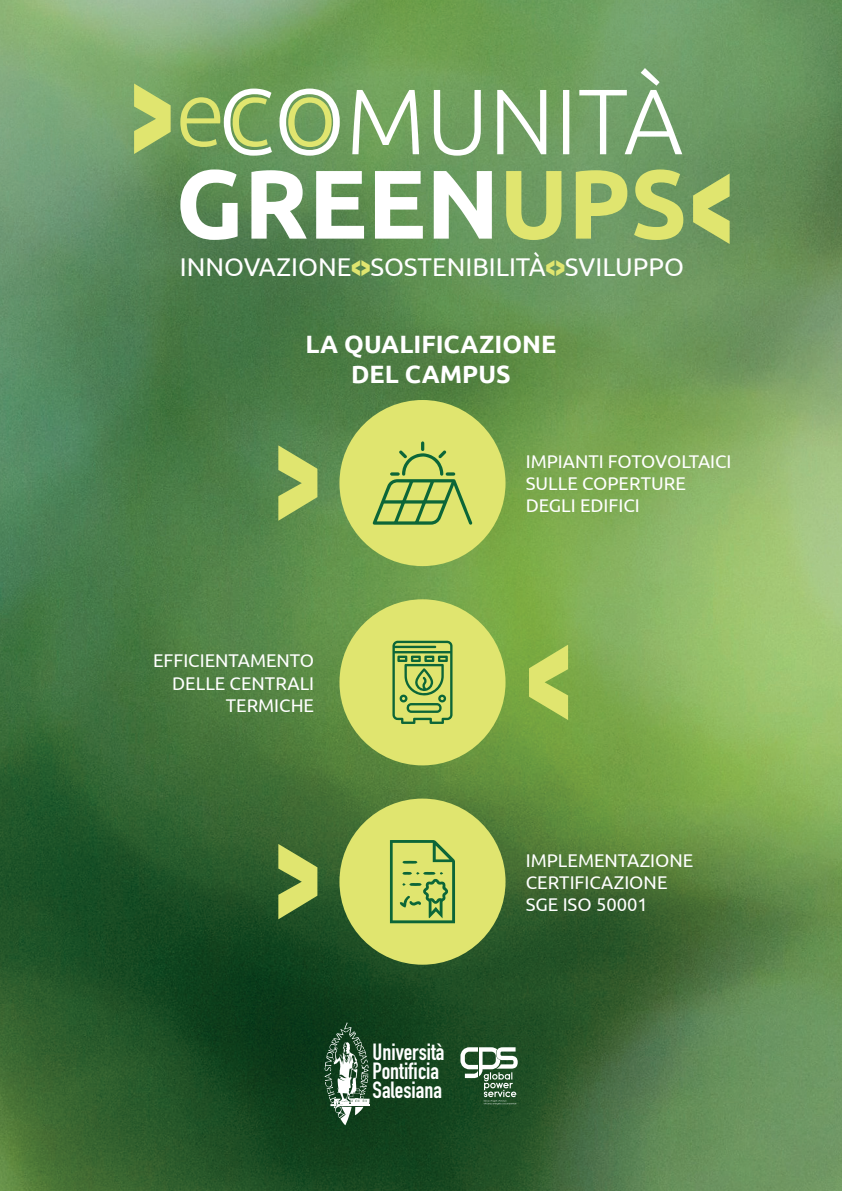
<style>
.page{position:relative;width:842px;height:1191px;background:#fff}
.page>*{position:absolute;margin:0;border:0;box-sizing:border-box;transform-origin:0 0}
.t1{font:25.7px "Ubuntu";color:#fff}
.t2{font:700 25px/30px "Ubuntu";color:#fff;text-align:center}
.t3{font:700 23.1px/18.9px "DIN Condensed";color:#fff}
.t4{font:18.4px/22.1px "Ubuntu";color:#fff}
.s1{font-family:"Anton";font-size:29.7px;color:#e0e56f}
</style>
<div class="page">
<img style="left:0;top:0;width:842px;height:1191px">
<svg style="left:278px;top:445px;width:39px;height:76px;background:#a6be61"></svg>
<svg style="left:278px;top:844px;width:39px;height:75px;background:#94ab52"></svg>
<svg style="left:529px;top:644px;width:39px;height:76px;background:#b4cb5b"></svg>
<div style="left:339px;top:400px;width:166px;height:166px;background:#e0e56f;border-radius:50%"></div>
<svg style="left:372px;top:441px;width:100px;height:84px"></svg>
<div style="left:339px;top:599px;width:166px;height:166px;background:#e0e56f;border-radius:50%"></div>
<svg style="left:392px;top:640px;width:60px;height:84px"></svg>
<div style="left:339px;top:798px;width:166px;height:166px;background:#e0e56f;border-radius:50%"></div>
<svg style="left:390px;top:840px;width:65px;height:83px"></svg>
<svg style="left:224px;top:68px;width:458px;height:88px;fill:#71a060"></svg>
<svg style="left:506px;top:169px;width:177px;height:71px;background:#a6bf69"></svg>
<svg style="left:180px;top:169px;width:312px;height:71px"></svg>
<svg style="left:180px;top:97px;width:152px;height:50px;background:#98b870"></svg>
<svg style="left:134px;top:83px;width:37px;height:71px;background:#b0c669"></svg>
<svg style="left:693px;top:173px;width:37px;height:71px;background:#acc167"></svg>
<svg style="left:324px;top:1022px;width:46px;height:103px;background:#51725a"></svg>
<svg style="left:460px;top:1047px;width:58px;height:57px"></svg>
<h1 class="t1" style="left:180px;top:251px;width:506px">INNOVAZIONE<span class="s1">&lt;&gt;</span>SOSTENIBILITÀ<span class="s1">&lt;&gt;</span>SVILUPPO</h1>
<h2 class="t2" style="left:305px;top:328px;width:252px">LA QUALIFICAZIONE<br>DEL CAMPUS</h2>
<p class="t4" style="left:153px;top:649px;width:163px;text-align:right">EFFICIENTAMENTO<br>DELLE CENTRALI<br>TERMICHE</p>
<p class="t3" style="left:373px;top:1042px;width:73px">Università<br>Pontificia<br>Salesiana</p>
<p class="t4" style="left:526px;top:450px;width:207px">IMPIANTI FOTOVOLTAICI<br>SULLE COPERTURE<br>DEGLI EDIFICI</p>
<p class="t4" style="left:526px;top:848px;width:169px">IMPLEMENTAZIONE<br>CERTIFICAZIONE<br>SGE ISO 50001</p>
</div>
